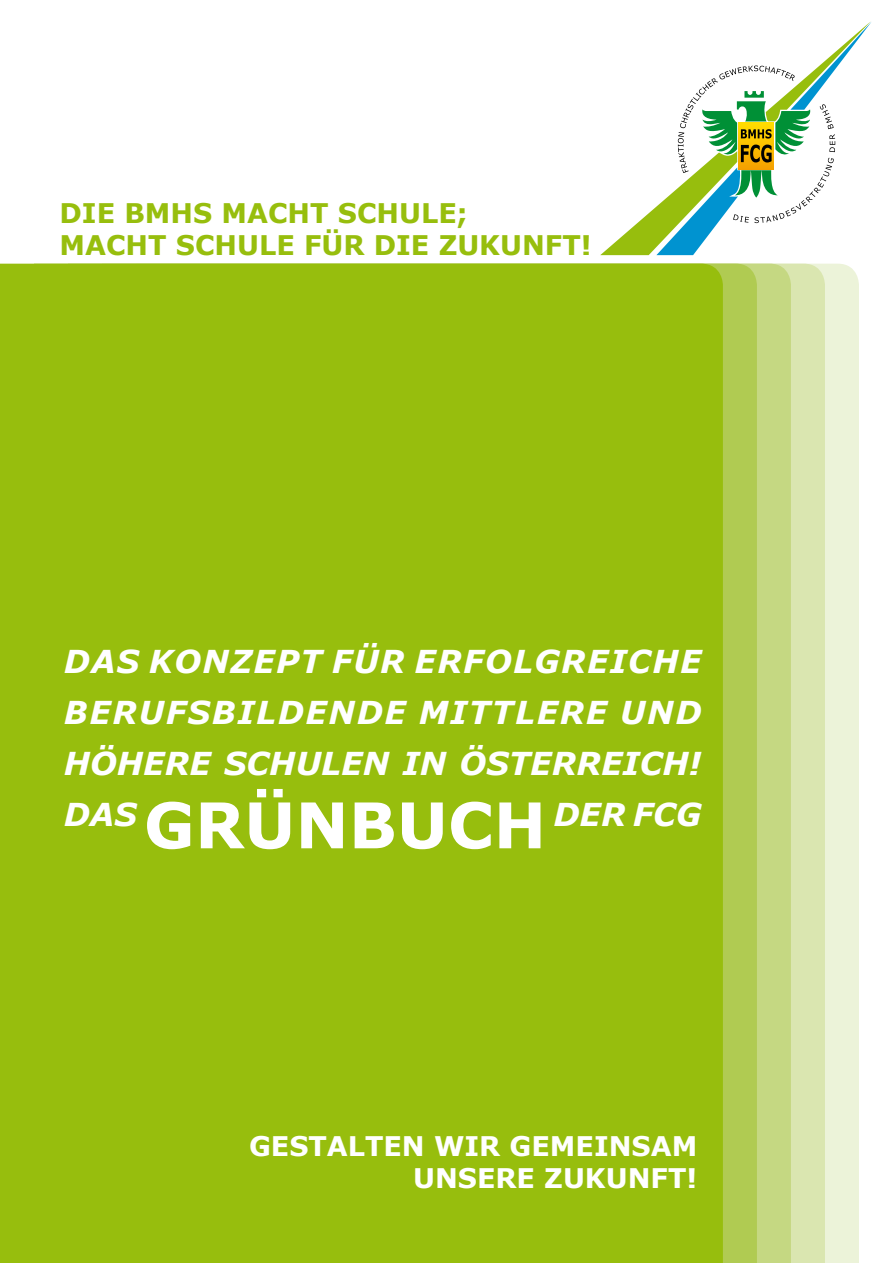
<style>
.page{position:relative;width:893px;height:1263px;background:#fff}
.page>*{position:absolute;margin:0;border:0;box-sizing:border-box;transform-origin:0 0}
.t1{font:italic 700 31.5px/51px "Verdana";color:#fff;text-align:justify}
.t2{font:700 27px/32.4px "Verdana";color:#97be0d}
.t3{font:700 27px "Verdana";color:#fff}
.s1{font-style:normal;font-size:63px}
</style>
<div class="page">
<div style="left:825px;top:264px;width:34px;height:999px;background:#ecf3d9"></div>
<div style="left:791px;top:264px;width:34px;height:999px;background:#dae6b0"></div>
<div style="left:757px;top:264px;width:34px;height:999px;background:#c5d882"></div>
<div style="left:723px;top:264px;width:34px;height:999px;background:#b0cb52"></div>
<div style="left:0;top:264px;width:723px;height:999px;background:#97be0d"></div>
<svg style="left:600px;top:21px;width:271px;height:234px"></svg>
<svg style="left:678px;top:66px;width:157px;height:157px"></svg>
<p class="t2" style="left:60px;top:196px;width:534px">DIE BMHS MACHT SCHULE;<br>MACHT SCHULE FÜR DIE ZUKUNFT!</p>
<p class="t1" style="left:64px;top:635px;width:639px">DAS KONZEPT FÜR ERFOLGREICHE BERUFSBILDENDE MITTLERE UND HÖHERE SCHULEN IN ÖSTERREICH!<br>DAS <span class="s1">GRÜNBUCH</span> DER FCG</p>
<p class="t3" style="left:249px;top:1129px;width:80px">GESTALTEN</p>
<p class="t3" style="left:434px;top:1129px;width:160px">WIR GEMEIN</p>
<p class="t3" style="left:632px;top:1129px;width:67px">SAM</p>
<p class="t3" style="left:413px;top:1161px;width:83px">UNSERE</p>
<p class="t3" style="left:544px;top:1161px;width:40px">ZUKUNFT</p>
<p class="t3" style="left:686px;top:1161px;width:12px">!</p>
</div>
